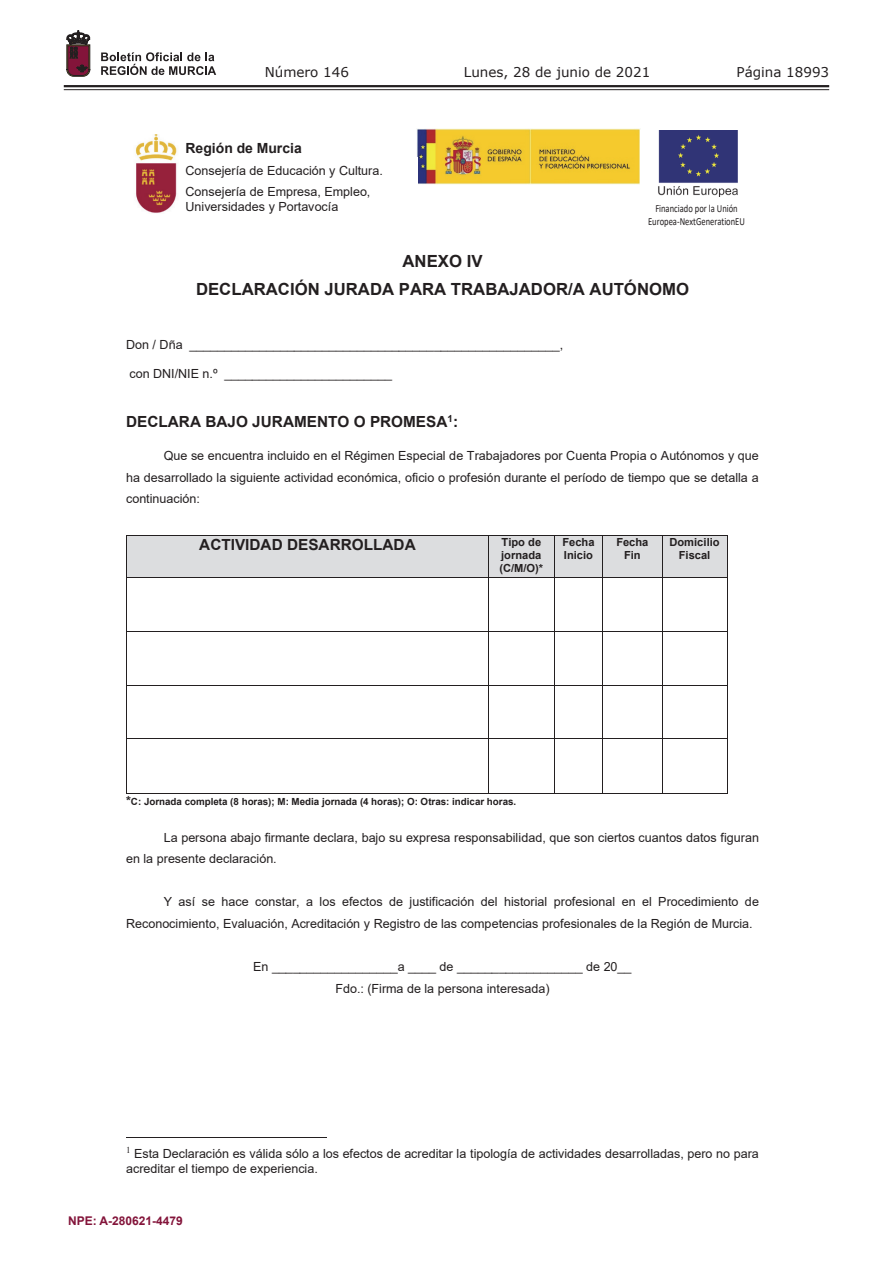
<style>
.page{position:relative;width:893px;height:1263px;background:#fff}
.page>*{position:absolute;margin:0;border:0;box-sizing:border-box;transform-origin:0 0}
.t1{font:700 16.8px/29px "Arial";color:#231f20;text-align:center}
.t2{font:700 15.3px "Arial";color:#231f20}
.t3{font:700 13.95px "Arial";color:#231f20}
.t4{font:13.5px "Verdana";color:#231f20}
.t5{font:12.6px/21.8px "Arial";color:#231f20}
.t6{font:700 12px "Arial";color:#83143a}
.t7{font:700 11.1px/12.8px "Arial";color:#231f20}
.t8{font:10.8px/13.2px "Calibri";color:#231f20;text-align:center;scale:.79 1}
.t9{font:700 9.75px "Arial";letter-spacing:-.005em;color:#231f20}
.s1{font-size:12.6px}
</style>
<div class="page">
<hr style="left:64px;top:85px;width:765px;height:2px;background:#231f20">
<hr style="left:64px;top:89px;width:765px;height:1px;background:#231f20">
<svg style="left:101px;top:52px;width:115px;height:23px"></svg>
<svg style="left:67px;top:31px;width:23px;height:45px"></svg>
<img style="left:417px;top:128px;width:223px;height:56px">
<img style="left:658px;top:130px;width:80px;height:66px">
<img style="left:135px;top:134px;width:42px;height:79px">
<div style="left:127px;top:536px;width:361px;height:41px;background:#dcdddf"></div>
<div style="left:489px;top:536px;width:65px;height:41px;background:#dcdddf"></div>
<div style="left:554px;top:536px;width:48px;height:41px;background:#dcdddf"></div>
<div style="left:603px;top:536px;width:59px;height:41px;background:#dcdddf"></div>
<div style="left:662px;top:536px;width:65px;height:41px;background:#dcdddf"></div>
<hr style="left:126px;top:535px;width:602px;height:1px;background:#231f20">
<hr style="left:126px;top:536px;width:1px;height:41px;background:#231f20">
<hr style="left:488px;top:536px;width:1px;height:41px;background:#231f20">
<hr style="left:554px;top:536px;width:1px;height:41px;background:#231f20">
<hr style="left:603px;top:536px;width:1px;height:41px;background:#231f20">
<hr style="left:662px;top:536px;width:1px;height:41px;background:#231f20">
<hr style="left:727px;top:536px;width:1px;height:41px;background:#231f20">
<hr style="left:126px;top:577px;width:602px;height:1px;background:#231f20">
<hr style="left:126px;top:577px;width:1px;height:54px;background:#231f20">
<hr style="left:488px;top:577px;width:1px;height:54px;background:#231f20">
<hr style="left:554px;top:577px;width:1px;height:54px;background:#231f20">
<hr style="left:603px;top:577px;width:1px;height:54px;background:#231f20">
<hr style="left:662px;top:577px;width:1px;height:54px;background:#231f20">
<hr style="left:727px;top:577px;width:1px;height:54px;background:#231f20">
<hr style="left:126px;top:631px;width:602px;height:1px;background:#231f20">
<hr style="left:126px;top:632px;width:1px;height:53px;background:#231f20">
<hr style="left:488px;top:632px;width:1px;height:53px;background:#231f20">
<hr style="left:554px;top:632px;width:1px;height:53px;background:#231f20">
<hr style="left:603px;top:632px;width:1px;height:53px;background:#231f20">
<hr style="left:662px;top:632px;width:1px;height:53px;background:#231f20">
<hr style="left:727px;top:632px;width:1px;height:53px;background:#231f20">
<hr style="left:126px;top:685px;width:602px;height:1px;background:#231f20">
<hr style="left:126px;top:686px;width:1px;height:53px;background:#231f20">
<hr style="left:488px;top:686px;width:1px;height:53px;background:#231f20">
<hr style="left:554px;top:686px;width:1px;height:53px;background:#231f20">
<hr style="left:603px;top:686px;width:1px;height:53px;background:#231f20">
<hr style="left:662px;top:686px;width:1px;height:53px;background:#231f20">
<hr style="left:727px;top:686px;width:1px;height:53px;background:#231f20">
<hr style="left:126px;top:739px;width:602px;height:1px;background:#231f20">
<hr style="left:126px;top:739px;width:1px;height:55px;background:#231f20">
<hr style="left:126px;top:793px;width:362px;height:1px;background:#231f20">
<hr style="left:488px;top:739px;width:1px;height:55px;background:#231f20">
<hr style="left:489px;top:793px;width:65px;height:1px;background:#231f20">
<hr style="left:554px;top:739px;width:1px;height:55px;background:#231f20">
<hr style="left:554px;top:793px;width:49px;height:1px;background:#231f20">
<hr style="left:603px;top:739px;width:1px;height:55px;background:#231f20">
<hr style="left:603px;top:793px;width:59px;height:1px;background:#231f20">
<hr style="left:662px;top:739px;width:1px;height:55px;background:#231f20">
<hr style="left:662px;top:793px;width:65px;height:1px;background:#231f20">
<hr style="left:727px;top:739px;width:1px;height:55px;background:#231f20">
<hr style="left:126px;top:1137px;width:201px;height:1px;background:#231f20">
<p class="t4" style="left:265px;top:62px;width:86px">Número 146</p>
<p class="t4" style="left:464px;top:62px;width:188px">Lunes, 28 de junio de 2021</p>
<p class="t4" style="left:736px;top:62px;width:94px">Página 18993</p>
<p class="t3" style="left:186px;top:138px;width:118px">Región de Murcia</p>
<p class="t5" style="left:186px;top:159px;width:199px">Consejería de Educación y Cultura.<br>Consejería de Empresa, Empleo,</p>
<p class="t5" style="left:186px;top:195px;width:154px">Universidades y Portavocía</p>
<p class="t8" style="left:648px;top:202px;width:124px">Financiado por la Unión<br>Europea‐NextGenerationEU</p>
<h1 class="t1" style="left:196px;top:246px;width:495px">ANEXO IV<br>DECLARACIÓN JURADA PARA TRABAJADOR/A AUTÓNOMO</h1>
<p class="t5" style="left:126px;top:334px;width:439px">Don / Dña _____________________________________________________,</p>
<p class="t5" style="left:130px;top:363px;width:264px">con DNI/NIE n.º ________________________</p>
<p class="t2" style="left:126px;top:411px;width:333px">DECLARA BAJO JURAMENTO O PROMESA<sup>1</sup>:</p>
<p class="t5" style="left:126px;top:445px;width:634px;text-align:justify;text-indent:38px">Que se encuentra incluido en el Régimen Especial de Trabajadores por Cuenta Propia o Autónomos y que ha desarrollado la siguiente actividad económica, oficio o profesión durante el período de tiempo que se detalla a continuación:</p>
<p class="t2" style="left:199px;top:534px;width:218px">ACTIVIDAD DESARROLLADA</p>
<p class="t7" style="left:499px;top:536px;width:45px">Tipo de jornada (C/M/O)*</p>
<p class="t7" style="left:562px;top:536px;width:34px">Fecha<br>Inicio</p>
<p class="t7" style="left:616px;top:536px;width:34px;text-align:center">Fecha<br>Fin</p>
<p class="t7" style="left:669px;top:536px;width:52px;text-align:center">Domicilio<br>Fiscal</p>
<p class="t9" style="left:126px;top:795px;width:392px"><span class="s1">*</span>C: Jornada completa (8 horas); M: Media jornada (4 horas); O: Otras: indicar horas.</p>
<p class="t5" style="left:126px;top:826px;width:634px;text-indent:38px">La persona abajo firmante declara, bajo su expresa responsabilidad, que son ciertos cuantos datos figuran en la presente declaración.</p>
<p class="t5" style="left:126px;top:891px;width:634px;text-indent:38px">Y así se hace constar, a los efectos de justificación del historial profesional en el Procedimiento de<br>Reconocimiento, Evaluación, Acreditación y Registro de las competencias profesionales de la Región de Murcia.</p>
<p class="t5" style="left:253px;top:956px;width:380px;text-align:center">En __________________a ____ de __________________ de 20__<br>Fdo.: (Firma de la persona interesada)</p>
<p class="t5" style="left:126px;top:1146px;width:634px;line-height:14.9px"><sup>1</sup> Esta Declaración es válida sólo a los efectos de acreditar la tipología de actividades desarrolladas, pero no para acreditar el tiempo de experiencia.</p>
<p class="t6" style="left:68px;top:1212px;width:116px">NPE: A-280621-4479</p>
</div>
